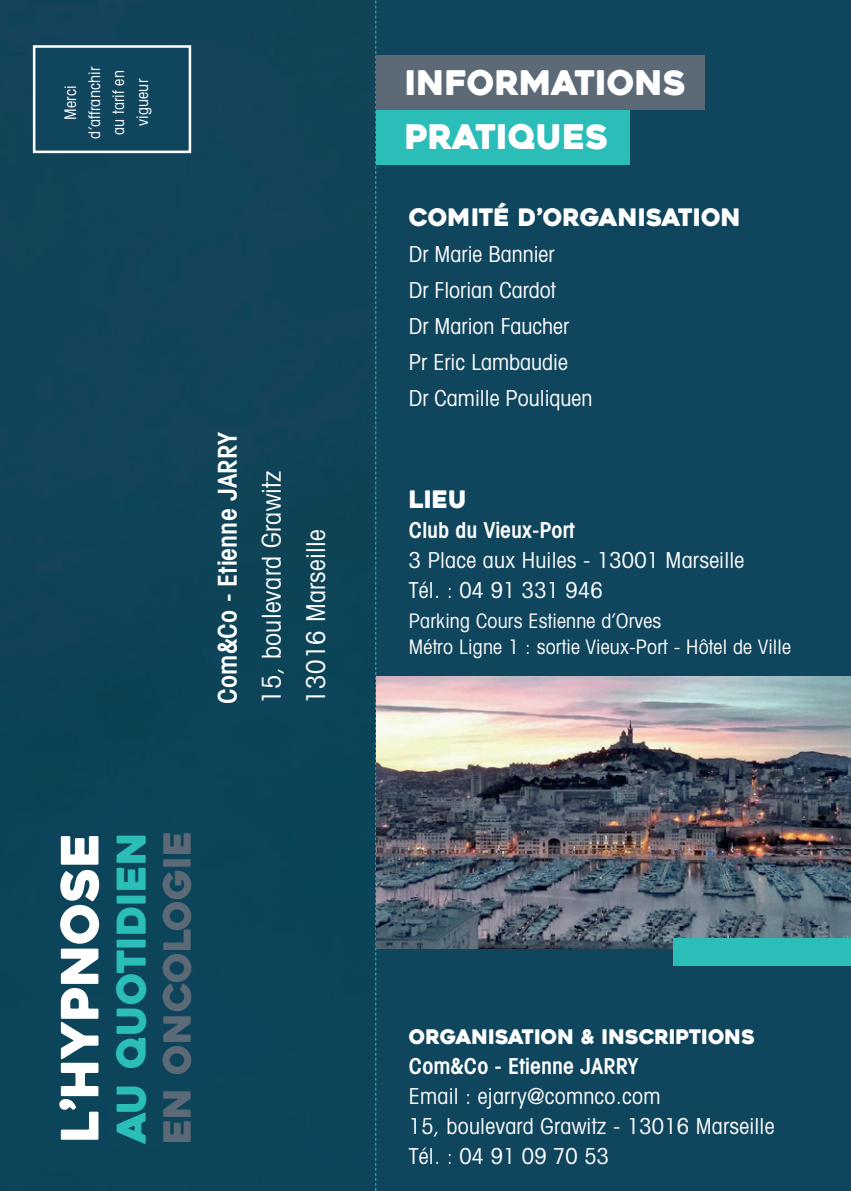
<style>
.page{position:relative;width:851px;height:1191px;background:#fff}
.page>*{position:absolute;margin:0;border:0;box-sizing:border-box;transform-origin:0 0}
.t1{font:51.4px "Heavitas";color:#fff}
.t2{font:39.6px "Heavitas";color:#2bbeb9}
.t3{font:37.4px "Heavitas";color:#5c6a78}
.t4{font:33.8px/54px "Heavitas";color:#fff}
.t5{font:condensed 26px/44px "Avant Garde";letter-spacing:.01em;color:#fff}
.t6{font:600 condensed 26px "Avant Garde";color:#fff}
.t7{font:24px "Heavitas";color:#fff}
.t8{font:condensed 22px/36px "Avant Garde";letter-spacing:.01em;color:#fff}
.t9{font:600 condensed 22px "Avant Garde";color:#fff}
.t10{font:condensed 20px/26px "Avant Garde";letter-spacing:.01em;color:#fff}
.t11{font:20px "Heavitas";color:#fff}
.t12{font:condensed 16px/24px "Avant Garde";letter-spacing:.01em;color:#fff;text-align:center}
</style>
<div class="page">
<div style="left:376px;top:0;width:474px;height:1191px;background:#10455e"></div>
<div style="left:0;top:0;width:375px;height:1191px;background:#0e4459"></div>
<svg style="left:375px;top:0;width:1px;height:1191px"></svg>
<div style="left:376px;top:55px;width:328px;height:55px;background:#5c6a78"></div>
<div style="left:376px;top:110px;width:253px;height:54px;background:#2bbeb9"></div>
<img style="left:377px;top:676px;width:473px;height:272px">
<div style="left:673px;top:938px;width:177px;height:27px;background:#2bbeb9"></div>
<div style="left:33px;top:45px;width:158px;height:108px;background:#10455e;border:3px solid #fff"></div>
<p class="t12" style="left:58px;top:139px;width:73px;rotate:-90deg">Merci d’affranchir au tarif en vigueur</p>
<p class="t6" style="left:212px;top:703px;width:273px;rotate:-90deg">Com&amp;Co - Etienne JARRY</p>
<p class="t5" style="left:249px;top:703px;width:235px;rotate:-90deg">15, boulevard Grawitz<br>13016 Marseille</p>
<h1 class="t1" style="left:48px;top:1142px;width:312px;rotate:-90deg">L’HYPNOSE</h1>
<h2 class="t2" style="left:107px;top:1142px;width:312px;rotate:-90deg">AU QUOTIDIEN</h2>
<h3 class="t3" style="left:154px;top:1144px;width:315px;rotate:-90deg">EN ONCOLOGIE</h3>
<h3 class="t4" style="left:405px;top:56px;width:282px">INFORMATIONS<br>PRATIQUES</h3>
<p class="t7" style="left:409px;top:202px;width:333px">COMITÉ D’ORGANISATION</p>
<p class="t8" style="left:409px;top:235px;width:185px">Dr Marie Bannier<br>Dr Florian Cardot<br>Dr Marion Faucher<br>Pr Eric Lambaudie<br>Dr Camille Pouliquen</p>
<p class="t7" style="left:409px;top:484px;width:60px">LIEU</p>
<p class="t9" style="left:409px;top:516px;width:167px">Club du Vieux-Port</p>
<p class="t8" style="left:409px;top:544px;width:337px;line-height:30px">3 Place aux Huiles - 13001 Marseille<br>Tél. : 04 91 331 946</p>
<p class="t10" style="left:409px;top:607px;width:383px">Parking Cours Estienne d’Orves<br>Métro Ligne 1 : sortie Vieux-Port - Hôtel de Ville</p>
<p class="t11" style="left:409px;top:1024px;width:347px">ORGANISATION &amp; INSCRIPTIONS</p>
<p class="t9" style="left:409px;top:1052px;width:231px">Com&amp;Co - Etienne JARRY</p>
<p class="t8" style="left:409px;top:1080px;width:367px;line-height:30px">Email : ejarry@comnco.com<br>15, boulevard Grawitz - 13016 Marseille<br>Tél. : 04 91 09 70 53</p>
</div>
